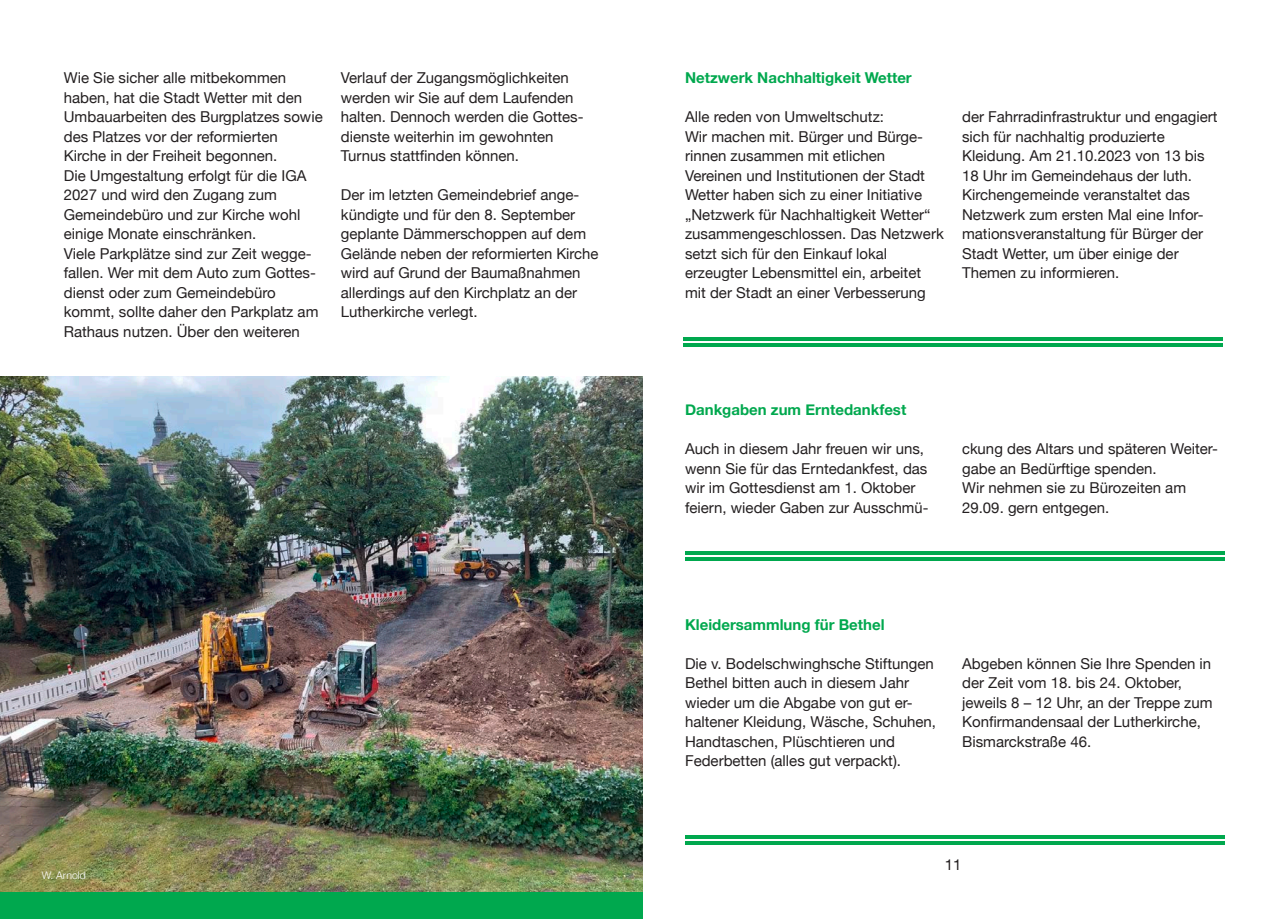
<style>
.page{position:relative;width:1285px;height:919px;background:#fff}
.page>*{position:absolute;margin:0;border:0;box-sizing:border-box;transform-origin:0 0}
.t1{font:15px/19.5px "Helvetica Neue";color:#231f20}
.t2{font:700 15px "Helvetica Neue";color:#00a84e}
.t3{font:15px "Helvetica Neue LT Std";color:#231f20}
.t4{font:300 10.5px "Helvetica Neue";color:#fff}
</style>
<div class="page">
<img style="left:0;top:376px;width:642px;height:516px">
<hr style="left:685px;top:551px;width:539px;height:3px;background:#00a84e">
<hr style="left:685px;top:557px;width:539px;height:3px;background:#00a84e">
<hr style="left:683px;top:337px;width:539px;height:3px;background:#00a84e">
<hr style="left:683px;top:343px;width:539px;height:3px;background:#00a84e">
<hr style="left:685px;top:835px;width:540px;height:3px;background:#00a84e">
<hr style="left:685px;top:841px;width:540px;height:3px;background:#00a84e">
<div style="left:0;top:892px;width:642px;height:26px;background:#00a84e"></div>
<p class="t1" style="left:64px;top:69px;width:260px">Wie Sie sicher alle mitbekommen haben, hat die Stadt Wetter mit den Umbauarbeiten des Burgplatzes sowie des Platzes vor der reformierten Kirche in der Freiheit begonnen.<br>Die Umgestaltung erfolgt für die IGA 2027 und wird den Zugang zum Gemeindebüro und zur Kirche wohl einige Monate einschränken.<br>Viele Parkplätze sind zur Zeit wegge&shy;fallen. Wer mit dem Auto zum Gottes&shy;dienst oder zum Gemeindebüro kommt, sollte daher den Parkplatz am Rathaus nutzen. Über den weiteren</p>
<p class="t1" style="left:341px;top:69px;width:244px">Verlauf der Zugangsmöglichkeiten werden wir Sie auf dem Laufenden halten. Dennoch werden die Gottes&shy;dienste weiterhin im gewohnten<br>Turnus stattfinden können.</p>
<p class="t1" style="left:341px;top:186px;width:259px">Der im letzten Gemeindebrief ange&shy;kündigte und für den 8. September geplante Dämmerschoppen auf dem Gelände neben der reformierten Kirche wird auf Grund der Baumaßnahmen allerdings auf den Kirchplatz an der Lutherkirche verlegt.</p>
<p class="t4" style="left:42px;top:866px;width:46px">W. Arnold</p>
<p class="t2" style="left:685px;top:66px;width:228px">Netzwerk Nachhaltigkeit Wetter</p>
<p class="t1" style="left:685px;top:108px;width:260px">Alle reden von Umweltschutz:<br>Wir machen mit. Bürger und Bürge&shy;rinnen zusammen mit etlichen Vereinen und Institutionen der Stadt Wetter haben sich zu einer Initiative „Netzwerk für Nachhaltigkeit Wetter“ zusammengeschlossen. Das Netzwerk setzt sich für den Einkauf lokal erzeugter Lebensmittel ein, arbeitet mit der Stadt an einer Verbesserung</p>
<p class="t1" style="left:961px;top:108px;width:257px">der Fahrradinfrastruktur und engagiert sich für nachhaltig produzierte Kleidung. Am 21.10.2023 von 13 bis 18 Uhr im Gemeindehaus der luth.<br>Kirchengemeinde veranstaltet das Netzwerk zum ersten Mal eine Infor&shy;mationsveranstaltung für Bürger der Stadt Wetter, um über einige der Themen zu informieren.</p>
<p class="t2" style="left:685px;top:398px;width:223px">Dankgaben zum Erntedankfest</p>
<p class="t1" style="left:685px;top:440px;width:245px">Auch in diesem Jahr freuen wir uns, wenn Sie für das Erntedankfest, das wir im Gottesdienst am 1. Oktober feiern, wieder Gaben zur Ausschmü-</p>
<p class="t1" style="left:961px;top:440px;width:257px">ckung des Altars und späteren Weiter&shy;gabe an Bedürftige spenden.<br>Wir nehmen sie zu Bürozeiten am<br>29.09. gern entgegen.</p>
<p class="t2" style="left:685px;top:612px;width:201px">Kleidersammlung für Bethel</p>
<p class="t1" style="left:685px;top:654px;width:252px">Die v. Bodelschwinghsche Stiftungen Bethel bitten auch in diesem Jahr wieder um die Abgabe von gut er&shy;haltener Kleidung, Wäsche, Schuhen, Handtaschen, Plüschtieren und Federbetten (alles gut verpackt).</p>
<p class="t1" style="left:961px;top:654px;width:252px">Abgeben können Sie Ihre Spenden in der Zeit vom 18. bis 24. Oktober, jeweils 8 – 12 Uhr, an der Treppe zum<br>Konfirmandensaal der Lutherkirche,<br>Bismarckstraße 46.</p>
<p class="t3" style="left:944px;top:855px;width:18px">11</p>
</div>
